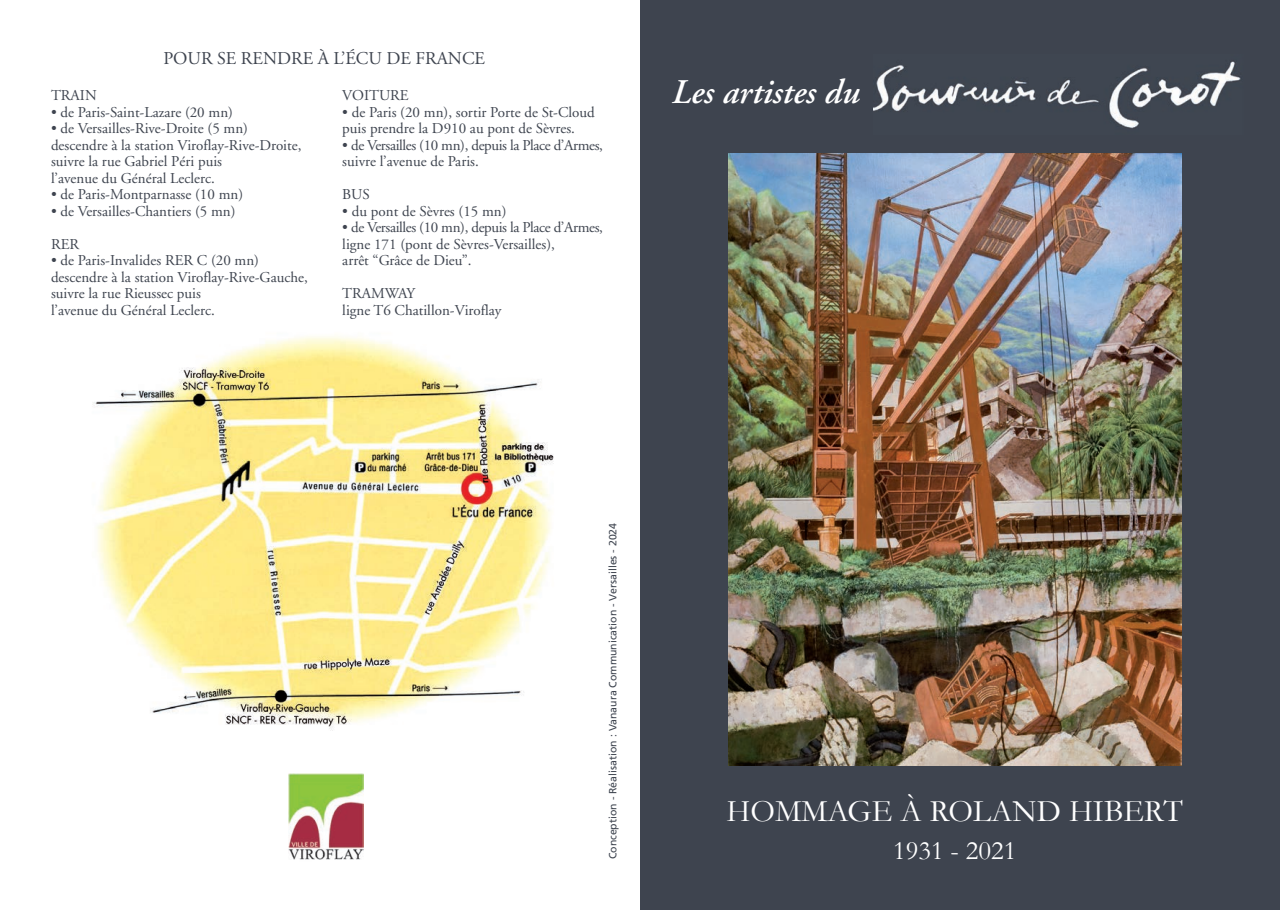
<style>
.page{position:relative;width:1280px;height:910px;background:#fff}
.page>*{position:absolute;margin:0;border:0;box-sizing:border-box;transform-origin:0 0}
.t1{font:italic 600 34.5px "Adobe Garamond";color:#fff}
.t2{font:31.5px "Garamond";color:#fff}
.t3{font:27px "Garamond";color:#fff}
.t4{font:18px "Adobe Garamond";color:#3e444f}
.t5{font:15px/16.5px "Adobe Garamond";color:#3e444f}
.t6{font:15px/16.5px "Adobe Garamond";letter-spacing:-.025em;color:#3e444f}
.t7{font:10.5px "Frutiger";color:#3e444f}
</style>
<div class="page">
<div style="left:640px;top:0;width:640px;height:910px;background:#3e444f"></div>
<img style="left:92px;top:336px;width:462px;height:395px">
<img style="left:728px;top:153px;width:453px;height:612px">
<img style="left:288px;top:773px;width:75px;height:87px">
<img style="left:874px;top:61px;width:367px;height:68px">
<p class="t4" style="left:163px;top:51px;width:323px">POUR SE RENDRE À L’ÉCU DE FRANCE</p>
<p class="t5" style="left:51px;top:88px;width:47px">TRAIN</p>
<p class="t5" style="left:51px;top:105px;width:184px">• de Paris-Saint-Lazare (20 mn)</p>
<p class="t5" style="left:51px;top:121px;width:252px">• de Versailles-Rive-Droite (5 mn) descendre à la station Viroflay-Rive-Droite, suivre la rue Gabriel Péri puis<br>l’avenue du Général Leclerc.</p>
<p class="t5" style="left:51px;top:187px;width:194px">• de Paris-Montparnasse (10 mn)</p>
<p class="t5" style="left:51px;top:204px;width:186px">• de Versailles-Chantiers (5 mn)</p>
<p class="t5" style="left:51px;top:237px;width:30px">RER</p>
<p class="t5" style="left:51px;top:253px;width:258px">• de Paris-Invalides RER C (20 mn) descendre à la station Viroflay-Rive-Gauche, suivre la rue Rieussec puis<br>l’avenue du Général Leclerc.</p>
<p class="t5" style="left:342px;top:88px;width:68px">VOITURE</p>
<p class="t5" style="left:342px;top:105px;width:254px">• de Paris (20 mn), sortir Porte de St-Cloud puis prendre la D910 au pont de Sèvres.</p>
<p class="t6" style="left:342px;top:138px;width:262px">• de Versailles (10 mn), depuis la Place d’Armes, suivre l’avenue de Paris.</p>
<p class="t5" style="left:342px;top:187px;width:29px">BUS</p>
<p class="t5" style="left:342px;top:204px;width:166px">• du pont de Sèvres (15 mn)</p>
<p class="t5" style="left:342px;top:220px;width:262px">• de Versailles (10 mn), depuis la Place d’Armes, ligne 171 (pont de Sèvres-Versailles),<br>arrêt “Grâce de Dieu”.</p>
<p class="t5" style="left:342px;top:286px;width:161px">TRAMWAY<br>ligne T6 Chatillon-Viroflay</p>
<h1 class="t1" style="left:672px;top:78px;width:189px">Les artistes du</h1>
<p class="t7" style="left:608px;top:859px;width:338px;rotate:-90deg">Conception - Réalisation : Vanaura Communication - Versailles - 2024</p>
<h2 class="t2" style="left:726px;top:794px;width:458px">HOMMAGE À ROLAND HIBERT</h2>
<h3 class="t3" style="left:893px;top:835px;width:125px">1931 - 2021</h3>
</div>
